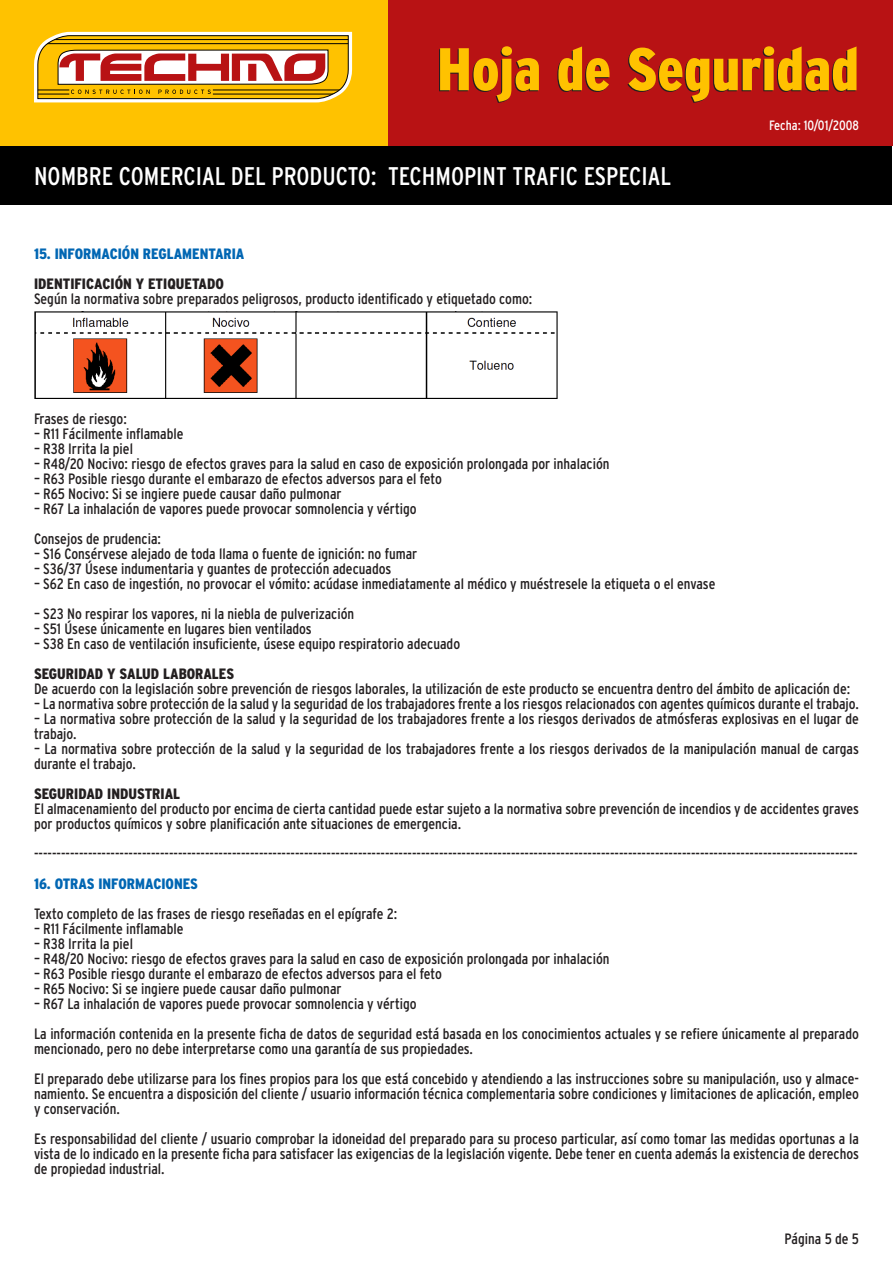
<style>
.page{position:relative;width:893px;height:1263px;background:#fff}
.page>*{position:absolute;margin:0;border:0;box-sizing:border-box;transform-origin:0 0}
.t1{font:900 condensed 60px "Interstate";color:#ffc200}
.t2{font:condensed 25.5px "Interstate";color:#fff}
.general{font:condensed 15px/15px "Interstate";color:#231f20}
.general-2{font:900 condensed 15px "Interstate";color:#231f20}
.ladillo_azul{font:900 condensed 15px "Interstate";color:#0166b3}
.t3{font:condensed 13.5px "Interstate";color:#fff}
</style>
<div class="page">
<div style="left:0;top:104px;width:892px;height:101px;background:#000"></div>
<div style="left:0;top:0;width:892px;height:145px;background:#ffc200"></div>
<div style="left:388px;top:0;width:504px;height:145px;background:#b81214"></div>
<svg style="left:34px;top:31px;width:319px;height:72px"></svg>
<img style="left:34px;top:312px;width:523px;height:87px">
<h1 class="t1" style="left:437px;top:36px;width:423px">Hoja de Seguridad</h1>
<h2 class="t2" style="left:34px;top:162px;width:639px">NOMBRE COMERCIAL DEL PRODUCTO: TECHMOPINT TRAFIC ESPECIAL</h2>
<p class="ladillo_azul" style="left:34px;top:245px;width:212px">15. INFORMACIÓN REGLAMENTARIA</p>
<p class="general-2" style="left:34px;top:275px;width:191px">IDENTIFICACIÓN Y ETIQUETADO</p>
<p class="general" style="left:34px;top:291px;width:500px">Según la normativa sobre preparados peligrosos, producto identificado y etiquetado como:</p>
<p class="t3" style="left:769px;top:117px;width:91px">Fecha: 10/01/2008</p>
<p class="general" style="left:34px;top:411px;width:94px">Frases de riesgo:</p>
<p class="general" style="left:34px;top:426px;width:151px">– R11 Fácilmente inflamable</p>
<p class="general" style="left:34px;top:441px;width:100px">– R38 Irrita la piel</p>
<p class="general" style="left:34px;top:456px;width:577px">– R48/20 Nocivo: riesgo de efectos graves para la salud en caso de exposición prolongada por inhalación</p>
<p class="general" style="left:34px;top:471px;width:410px">– R63 Posible riesgo durante el embarazo de efectos adversos para el feto</p>
<p class="general" style="left:34px;top:486px;width:309px">– R65 Nocivo: Si se ingiere puede causar daño pulmonar</p>
<p class="general" style="left:34px;top:501px;width:384px">– R67 La inhalación de vapores puede provocar somnolencia y vértigo</p>
<p class="general" style="left:34px;top:531px;width:129px">Consejos de prudencia:</p>
<p class="general" style="left:34px;top:546px;width:385px">– S16 Consérvese alejado de toda llama o fuente de ignición: no fumar</p>
<p class="general" style="left:34px;top:561px;width:359px">– S36/37 Úsese indumentaria y guantes de protección adecuados</p>
<p class="general" style="left:34px;top:576px;width:683px">– S62 En caso de ingestión, no provocar el vómito: acúdase inmediatamente al médico y muéstresele la etiqueta o el envase</p>
<p class="general" style="left:34px;top:606px;width:322px">– S23 No respirar los vapores, ni la niebla de pulverización</p>
<p class="general" style="left:34px;top:621px;width:279px">– S51 Úsese únicamente en lugares bien ventilados</p>
<p class="general" style="left:34px;top:636px;width:428px">– S38 En caso de ventilación insuficiente, úsese equipo respiratorio adecuado</p>
<p class="general-2" style="left:34px;top:665px;width:202px">SEGURIDAD Y SALUD LABORALES</p>
<p class="general" style="left:34px;top:681px;width:818px">De acuerdo con la legislación sobre prevención de riesgos laborales, la utilización de este producto se encuentra dentro del ámbito de aplicación de:</p>
<p class="general" style="left:34px;top:696px;width:826px">– La normativa sobre protección de la salud y la seguridad de los trabajadores frente a los riesgos relacionados con agentes químicos durante el trabajo.</p>
<p class="general" style="left:34px;top:711px;width:826px">– La normativa sobre protección de la salud y la seguridad de los trabajadores frente a los riesgos derivados de atmósferas explosivas en el lugar de trabajo.</p>
<p class="general" style="left:34px;top:741px;width:826px">– La normativa sobre protección de la salud y la seguridad de los trabajadores frente a los riesgos derivados de la manipulación manual de cargas durante el trabajo.</p>
<p class="general-2" style="left:34px;top:785px;width:148px">SEGURIDAD INDUSTRIAL</p>
<p class="general" style="left:34px;top:801px;width:826px">El almacenamiento del producto por encima de cierta cantidad puede estar sujeto a la normativa sobre prevención de incendios y de accidentes graves por productos químicos y sobre planificación ante situaciones de emergencia.</p>
<p class="general" style="left:34px;top:846px;width:825px">---------------------------------------------------------------------------------------------------------------------------------------------------------------------------------------</p>
<p class="ladillo_azul" style="left:34px;top:875px;width:165px">16. OTRAS INFORMACIONES</p>
<p class="general" style="left:34px;top:906px;width:365px">Texto completo de las frases de riesgo reseñadas en el epígrafe 2:</p>
<p class="general" style="left:34px;top:921px;width:151px">– R11 Fácilmente inflamable</p>
<p class="general" style="left:34px;top:936px;width:100px">– R38 Irrita la piel</p>
<p class="general" style="left:34px;top:951px;width:577px">– R48/20 Nocivo: riesgo de efectos graves para la salud en caso de exposición prolongada por inhalación</p>
<p class="general" style="left:34px;top:966px;width:410px">– R63 Posible riesgo durante el embarazo de efectos adversos para el feto</p>
<p class="general" style="left:34px;top:981px;width:309px">– R65 Nocivo: Si se ingiere puede causar daño pulmonar</p>
<p class="general" style="left:34px;top:996px;width:384px">– R67 La inhalación de vapores puede provocar somnolencia y vértigo</p>
<p class="general" style="left:34px;top:1026px;width:826px">La información contenida en la presente ficha de datos de seguridad está basada en los conocimientos actuales y se refiere únicamente al preparado mencionado, pero no debe interpretarse como una garantía de sus propiedades.</p>
<p class="general" style="left:34px;top:1071px;width:826px;text-align:justify">El preparado debe utilizarse para los fines propios para los que está concebido y atendiendo a las instrucciones sobre su manipulación, uso y almace&shy;namiento. Se encuentra a disposición del cliente / usuario información técnica complementaria sobre condiciones y limitaciones de aplicación, empleo y conservación.</p>
<p class="general" style="left:34px;top:1131px;width:826px;text-align:justify">Es responsabilidad del cliente / usuario comprobar la idoneidad del preparado para su proceso particular, así como tomar las medidas oportunas a la vista de lo indicado en la presente ficha para satisfacer las exigencias de la legislación vigente. Debe tener en cuenta además la existencia de derechos de propiedad industrial.</p>
<p class="general" style="left:784px;top:1231px;width:76px">Página 5 de 5</p>
</div>
